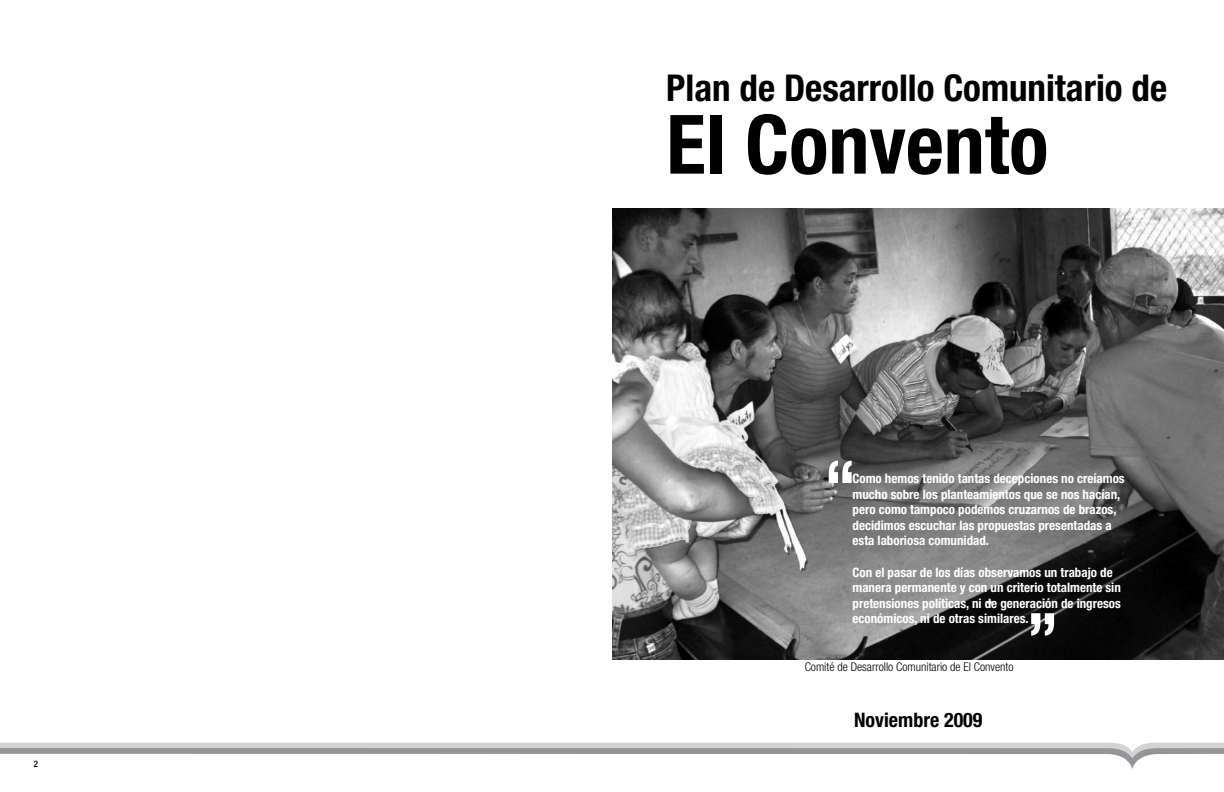
<style>
.page{position:relative;width:1224px;height:792px;background:#fff}
.page>*{position:absolute;margin:0;border:0;box-sizing:border-box;transform-origin:0 0}
.t1{font:700 condensed 82px "Helvetica Neue";color:#000}
.t2{font:700 condensed 37px "Helvetica Neue";color:#000}
.t3{font:700 condensed 20px "Helvetica Neue";color:#000}
.t4{font:700 condensed 13px/15.6px "Helvetica Neue";color:#fff}
.t5{font:300 condensed 12px "Helvetica Neue";color:#000}
.t6{font:500 condensed 9px "Helvetica Neue";color:#000}
</style>
<div class="page">
<svg style="left:0;top:743px;width:1224px;height:26px"></svg>
<img style="left:612px;top:208px;width:612px;height:451px">
<svg style="left:1031px;top:613px;width:23px;height:23px"></svg>
<svg style="left:829px;top:461px;width:23px;height:22px"></svg>
<p class="t6" style="left:34px;top:758px;width:6px">2</p>
<h2 class="t2" style="left:666px;top:66px;width:502px">Plan de Desarrollo Comunitario de</h2>
<h1 class="t1" style="left:666px;top:95px;width:384px">El Convento</h1>
<p class="t4" style="left:853px;top:470px;width:274px">Como hemos tenido tantas decepciones no creíamos mucho sobre los planteamientos que se nos hacían, pero como tampoco podemos cruzarnos de brazos, decidimos escuchar las propuestas presentadas a esta laboriosa comunidad.</p>
<p class="t4" style="left:853px;top:564px;width:270px">Con el pasar de los días observamos un trabajo de manera permanente y con un criterio totalmente sin pretensiones políticas, ni de generación de ingresos económicos, ni de otras similares.</p>
<p class="t5" style="left:805px;top:660px;width:210px">Comité de Desarrollo Comunitario de El Convento</p>
<h3 class="t3" style="left:854px;top:707px;width:130px">Noviembre 2009</h3>
</div>
